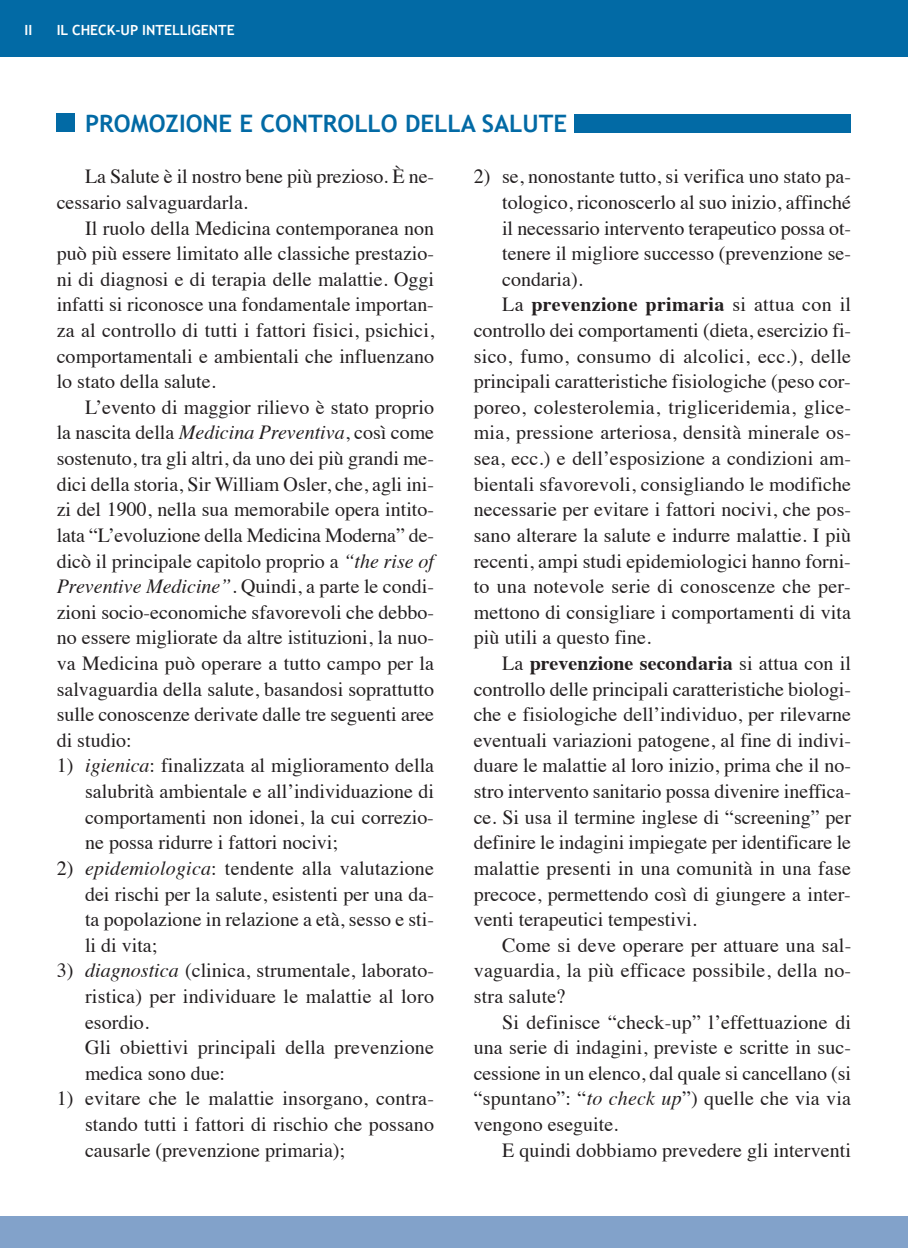
<style>
.page{position:relative;width:908px;height:1248px;background:#fff}
.page>*{position:absolute;margin:0;border:0;box-sizing:border-box;transform-origin:0 0}
.t1{font:700 24px "Trebuchet MS";color:#026aa5}
.t2{font:20px/25.6px "Times";color:#231f20;text-align:justify}
.t3{font:700 20px "Times";letter-spacing:.005em;color:#231f20}
.t4{font:700 14px "Trebuchet MS";color:#fff}
.s1{font-style:italic}
.s2{font-weight:400}
</style>
<div class="page">
<div style="left:0;top:0;width:907px;height:57px;background:#026aa5"></div>
<div style="left:0;top:1215px;width:907px;height:32px;background:#82a2ca"></div>
<div style="left:574px;top:114px;width:276px;height:18px;background:#026aa5"></div>
<div style="left:57px;top:114px;width:18px;height:18px;background:#026aa5"></div>
<p class="t4" style="left:24px;top:22px;width:9px">II</p>
<p class="t4" style="left:57px;top:22px;width:179px">IL CHECK-UP INTELLIGENTE</p>
<p class="t1" style="left:85px;top:109px;width:483px">PROMOZIONE E CONTROLLO DELLA SALUTE</p>
<p class="t2" style="left:57px;top:165px;width:379px;text-indent:28px">La Salute è il nostro bene più prezioso. È ne&shy;cessario salvaguardarla.</p>
<p class="t2" style="left:57px;top:217px;width:379px;text-indent:28px">Il ruolo della Medicina contemporanea non può più essere limitato alle classiche prestazio&shy;ni di diagnosi e di terapia delle malattie. Oggi infatti si riconosce una fondamentale importan&shy;za al controllo di tutti i fattori fisici, psichici, comportamentali e ambientali che influenzano lo stato della salute.</p>
<p class="t2" style="left:57px;top:396px;width:379px;text-indent:28px">L’evento di maggior rilievo è stato proprio la nascita della <span class="s1">Medicina Preventiva</span>, così come sostenuto, tra gli altri, da uno dei più grandi me&shy;dici della storia, Sir William Osler, che, agli ini&shy;zi del 1900, nella sua memorabile opera intito&shy;lata “L’evoluzione della Medicina Moderna” de&shy;dicò il principale capitolo proprio a <span class="s1">“the rise of Preventive Medicine”.</span> Quindi, a parte le condi&shy;zioni socio-economiche sfavorevoli che debbo&shy;no essere migliorate da altre istituzioni, la nuo&shy;va Medicina può operare a tutto campo per la salvaguardia della salute, basandosi soprattutto sulle conoscenze derivate dalle tre seguenti aree di studio:</p>
<p class="t2" style="left:85px;top:754px;width:350px;text-indent:-28px">1) <span class="s1">igienica</span>: finalizzata al miglioramento della salubrità ambientale e all’individuazione di comportamenti non idonei, la cui correzio&shy;ne possa ridurre i fattori nocivi;</p>
<p class="t2" style="left:85px;top:857px;width:350px;text-indent:-28px">2) <span class="s1">epidemiologica</span>: tendente alla valutazione dei rischi per la salute, esistenti per una da&shy;ta popolazione in relazione a età, sesso e sti&shy;li di vita;</p>
<p class="t2" style="left:85px;top:959px;width:350px;text-align:left;text-indent:-28px">3) <span class="s1">diagnostica</span> (clinica, strumentale, laborato&shy;ristica) per individuare le malattie al loro esordio.<br>Gli obiettivi principali della prevenzione medica sono due:</p>
<p class="t2" style="left:85px;top:1087px;width:350px;text-indent:-28px">1) evitare che le malattie insorgano, contra&shy;stando tutti i fattori di rischio che possano causarle (prevenzione primaria);</p>
<p class="t2" style="left:473px;top:165px;width:379px">2) se, nonostante tutto, si verifica uno stato pa-</p>
<p class="t2" style="left:502px;top:191px;width:350px">tologico, riconoscerlo al suo inizio, affinché</p>
<p class="t2" style="left:502px;top:217px;width:350px">il necessario intervento terapeutico possa ot-</p>
<p class="t2" style="left:502px;top:242px;width:350px">tenere il migliore successo (prevenzione se-</p>
<p class="t2" style="left:502px;top:268px;width:82px">condaria).</p>
<p class="t3" style="left:502px;top:296px;width:350px"><span class="s2">La</span> prevenzione primaria <span class="s2">si attua con il</span></p>
<p class="t2" style="left:473px;top:319px;width:379px">controllo dei comportamenti (dieta, esercizio fi-</p>
<p class="t2" style="left:473px;top:345px;width:379px">sico, fumo, consumo di alcolici, ecc.), delle</p>
<p class="t2" style="left:473px;top:370px;width:378px">principali caratteristiche fisiologiche (peso cor-</p>
<p class="t2" style="left:473px;top:396px;width:379px">poreo, colesterolemia, trigliceridemia, glice-</p>
<p class="t2" style="left:473px;top:421px;width:379px">mia, pressione arteriosa, densità minerale os-</p>
<p class="t2" style="left:473px;top:447px;width:379px">sea, ecc.) e dell’esposizione a condizioni am-</p>
<p class="t2" style="left:473px;top:473px;width:379px">bientali sfavorevoli, consigliando le modifiche</p>
<p class="t2" style="left:473px;top:498px;width:379px">necessarie per evitare i fattori nocivi, che pos-</p>
<p class="t2" style="left:473px;top:524px;width:379px">sano alterare la salute e indurre malattie. I più</p>
<p class="t2" style="left:473px;top:549px;width:378px">recenti, ampi studi epidemiologici hanno forni-</p>
<p class="t2" style="left:473px;top:575px;width:378px">to una notevole serie di conoscenze che per-</p>
<p class="t2" style="left:473px;top:601px;width:379px">mettono di consigliare i comportamenti di vita</p>
<p class="t2" style="left:473px;top:626px;width:179px">più utili a questo fine.</p>
<p class="t3" style="left:502px;top:655px;width:350px"><span class="s2">La</span> prevenzione secondaria <span class="s2">si attua con il</span></p>
<p class="t2" style="left:473px;top:677px;width:379px">controllo delle principali caratteristiche biologi-</p>
<p class="t2" style="left:473px;top:703px;width:379px">che e fisiologiche dell’individuo, per rilevarne</p>
<p class="t2" style="left:473px;top:729px;width:379px">eventuali variazioni patogene, al fine di indivi-</p>
<p class="t2" style="left:473px;top:754px;width:378px">duare le malattie al loro inizio, prima che il no-</p>
<p class="t2" style="left:473px;top:780px;width:379px">stro intervento sanitario possa divenire ineffica-</p>
<p class="t2" style="left:473px;top:805px;width:379px">ce. Si usa il termine inglese di “screening” per</p>
<p class="t2" style="left:473px;top:831px;width:379px">definire le indagini impiegate per identificare le</p>
<p class="t2" style="left:473px;top:857px;width:379px">malattie presenti in una comunità in una fase</p>
<p class="t2" style="left:473px;top:882px;width:378px">precoce, permettendo così di giungere a inter-</p>
<p class="t2" style="left:473px;top:908px;width:224px">venti terapeutici tempestivi.</p>
<p class="t2" style="left:502px;top:933px;width:350px">Come si deve operare per attuare una sal-</p>
<p class="t2" style="left:473px;top:959px;width:379px">vaguardia, la più efficace possibile, della no-</p>
<p class="t2" style="left:473px;top:985px;width:93px">stra salute?</p>
<p class="t2" style="left:502px;top:1010px;width:350px">Si definisce “check-up” l’effettuazione di</p>
<p class="t2" style="left:473px;top:1036px;width:379px">una serie di indagini, previste e scritte in suc-</p>
<p class="t2" style="left:473px;top:1061px;width:379px">cessione in un elenco, dal quale si cancellano (si</p>
<p class="t2" style="left:473px;top:1087px;width:379px">“spuntano”: “<span class="s1">to check up</span>”) quelle che via via</p>
<p class="t2" style="left:473px;top:1113px;width:146px">vengono eseguite.</p>
<p class="t2" style="left:502px;top:1138px;width:350px">E quindi dobbiamo prevedere gli interventi</p>
</div>
